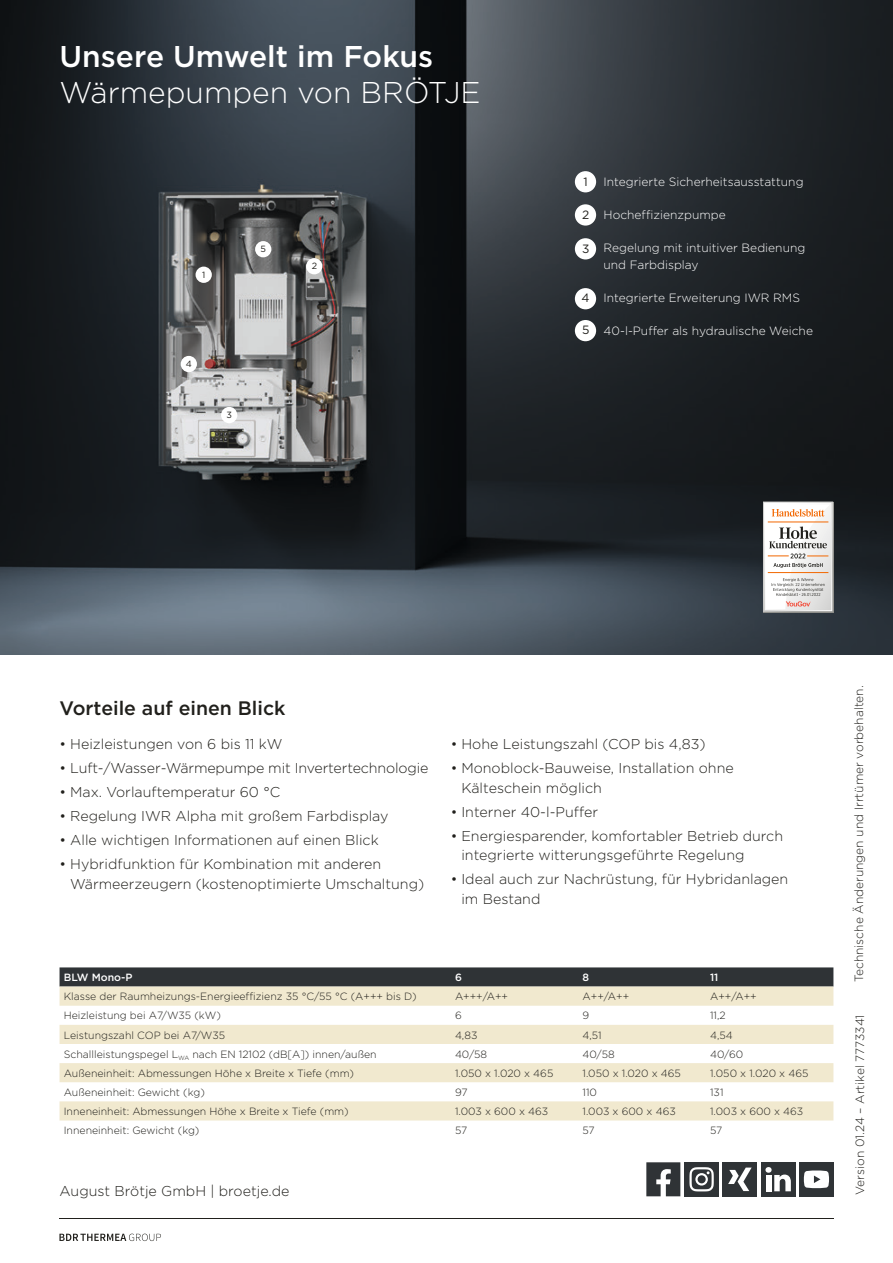
<style>
.page{position:relative;width:893px;height:1263px;background:#fff}
.page>*{position:absolute;margin:0;border:0;box-sizing:border-box;transform-origin:0 0}
.t1{font:300 30px "Gotham";color:#fff}
.t2{font:500 30px "Gotham";color:#fff}
.Infobox_Headline{font:500 19.5px "Gotham";color:#21201c}
.Infobox_Copytext{font:300 14.25px "Gotham";color:#21201c}
.t3{font:300 12px/16.5px "Gotham";color:#fff}
.t4{font:300 12px "Gotham";color:#21201c}
.t5{font:12px "Gotham";color:#21201c}
.t6{font:300 10.5px "Gotham";color:#21201c}
.t7{font:500 10.5px "Gotham";color:#fff}
.t8{font:9px "Gotham";color:#21201c}
</style>
<div class="page">
<img style="left:0;top:0;width:893px;height:655px">
<div style="left:60px;top:967px;width:773px;height:19px;background:#2f3336"></div>
<svg style="left:60px;top:986px;width:773px;height:134px;fill:#f1e9cf"></svg>
<svg style="left:60px;top:1234px;width:101px;height:7px"></svg>
<hr style="left:60px;top:1218px;width:773px;height:1px;background:#21201c">
<div style="left:575px;top:171px;width:21px;height:21px;background:#fff;border-radius:50%"></div>
<div style="left:196px;top:267px;width:16px;height:16px;background:#fff;border-radius:50%"></div>
<div style="left:575px;top:204px;width:21px;height:22px;background:#fff;border-radius:50%"></div>
<div style="left:306px;top:258px;width:16px;height:16px;background:#fff;border-radius:50%"></div>
<div style="left:575px;top:238px;width:21px;height:21px;background:#fff;border-radius:50%"></div>
<div style="left:221px;top:407px;width:16px;height:16px;background:#fff;border-radius:50%"></div>
<div style="left:575px;top:288px;width:21px;height:21px;background:#fff;border-radius:50%"></div>
<div style="left:575px;top:320px;width:21px;height:21px;background:#fff;border-radius:50%"></div>
<div style="left:181px;top:356px;width:16px;height:16px;background:#fff;border-radius:50%"></div>
<div style="left:255px;top:241px;width:16px;height:16px;background:#fff;border-radius:50%"></div>
<div style="left:763px;top:502px;width:70px;height:110px;border:1px solid #fff"></div>
<svg style="left:765px;top:504px;width:66px;height:106px"></svg>
<div style="left:723px;top:1162px;width:34px;height:34px;background:#2f3336"></div>
<svg style="left:728px;top:1167px;width:24px;height:24px"></svg>
<div style="left:761px;top:1162px;width:34px;height:34px;background:#2f3336"></div>
<div style="left:766px;top:1175px;width:5px;height:16px;background:#fff"></div>
<div style="left:765px;top:1167px;width:7px;height:6px;background:#fff;border-radius:50%"></div>
<svg style="left:774px;top:1174px;width:17px;height:17px"></svg>
<div style="left:685px;top:1162px;width:34px;height:34px;background:#2f3336"></div>
<svg style="left:689px;top:1167px;width:25px;height:24px"></svg>
<div style="left:799px;top:1162px;width:34px;height:34px;background:#2f3336"></div>
<svg style="left:804px;top:1170px;width:25px;height:18px"></svg>
<svg style="left:646px;top:1162px;width:34px;height:34px"></svg>
<p class="t2" style="left:60px;top:36px;width:375px">Unsere Umwelt im Fokus</p>
<p class="t1" style="left:60px;top:73px;width:423px">Wärmepumpen von BRÖTJE</p>
<p class="t8" style="left:202px;top:269px;width:5px">1</p>
<p class="t8" style="left:261px;top:243px;width:7px">5</p>
<p class="t8" style="left:186px;top:358px;width:8px">4</p>
<p class="t8" style="left:227px;top:409px;width:7px">3</p>
<p class="t8" style="left:312px;top:260px;width:7px">2</p>
<p class="t5" style="left:583px;top:174px;width:6px">1</p>
<p class="t5" style="left:582px;top:207px;width:9px">2</p>
<p class="t5" style="left:582px;top:241px;width:9px">3</p>
<p class="t5" style="left:582px;top:291px;width:10px">4</p>
<p class="t5" style="left:582px;top:322px;width:9px">5</p>
<p class="t3" style="left:604px;top:173px;width:202px">Integrierte Sicherheitsausstattung</p>
<p class="t3" style="left:604px;top:206px;width:124px">Hocheffizienzpumpe</p>
<p class="t3" style="left:604px;top:239px;width:203px">Regelung mit intuitiver Bedienung und Farbdisplay</p>
<p class="t3" style="left:604px;top:289px;width:198px">Integrierte Erweiterung IWR RMS</p>
<p class="t3" style="left:604px;top:322px;width:211px">40-l-Puffer als hydraulische Weiche</p>
<p class="Infobox_Headline" style="left:60px;top:696px;width:228px">Vorteile auf einen Blick</p>
<p class="Infobox_Copytext" style="left:60px;top:735px;width:225px">• Heizleistungen von 6 bis 11 kW</p>
<p class="Infobox_Copytext" style="left:60px;top:759px;width:370px">• Luft-/Wasser-Wärmepumpe mit Invertertechnologie</p>
<p class="Infobox_Copytext" style="left:60px;top:783px;width:222px">• Max. Vorlauftemperatur 60 °C</p>
<p class="Infobox_Copytext" style="left:60px;top:807px;width:331px">• Regelung IWR Alpha mit großem Farbdisplay</p>
<p class="Infobox_Copytext" style="left:60px;top:831px;width:321px">• Alle wichtigen Informationen auf einen Blick</p>
<p class="Infobox_Copytext" style="left:60px;top:855px;width:323px">• Hybridfunktion für Kombination mit anderen</p>
<p class="Infobox_Copytext" style="left:70px;top:875px;width:356px">Wärmeerzeugern (kostenoptimierte Umschaltung)</p>
<p class="Infobox_Copytext" style="left:451px;top:735px;width:256px">• Hohe Leistungszahl (COP bis 4,83)</p>
<p class="Infobox_Copytext" style="left:451px;top:759px;width:284px">• Monoblock-Bauweise, Installation ohne</p>
<p class="Infobox_Copytext" style="left:461px;top:779px;width:142px">Kälteschein möglich</p>
<p class="Infobox_Copytext" style="left:451px;top:803px;width:149px">• Interner 40-l-Puffer</p>
<p class="Infobox_Copytext" style="left:451px;top:827px;width:334px">• Energiesparender, komfortabler Betrieb durch</p>
<p class="Infobox_Copytext" style="left:461px;top:846px;width:285px">integrierte witterungsgeführte Regelung</p>
<p class="Infobox_Copytext" style="left:451px;top:870px;width:339px">• Ideal auch zur Nachrüstung, für Hybridanlagen</p>
<p class="Infobox_Copytext" style="left:461px;top:890px;width:81px">im Bestand</p>
<p class="t7" style="left:64px;top:971px;width:70px">BLW Mono-P</p>
<p class="t7" style="left:455px;top:971px;width:8px">6</p>
<p class="t7" style="left:583px;top:971px;width:8px">8</p>
<p class="t7" style="left:710px;top:971px;width:10px">11</p>
<p class="t6" style="left:64px;top:990px;width:354px">Klasse der Raumheizungs-Energieeffizienz 35 °C/55 °C (A+++ bis D)</p>
<p class="t6" style="left:455px;top:990px;width:55px">A+++/A++</p>
<p class="t6" style="left:583px;top:990px;width:48px">A++/A++</p>
<p class="t6" style="left:710px;top:990px;width:48px">A++/A++</p>
<p class="t6" style="left:64px;top:1009px;width:159px">Heizleistung bei A7/W35 (kW)</p>
<p class="t6" style="left:455px;top:1009px;width:8px">6</p>
<p class="t6" style="left:583px;top:1009px;width:8px">9</p>
<p class="t6" style="left:710px;top:1009px;width:17px">11,2</p>
<p class="t6" style="left:64px;top:1028px;width:163px">Leistungszahl COP bei A7/W35</p>
<p class="t6" style="left:455px;top:1028px;width:24px">4,83</p>
<p class="t6" style="left:583px;top:1028px;width:21px">4,51</p>
<p class="t6" style="left:710px;top:1028px;width:24px">4,54</p>
<p class="t6" style="left:64px;top:1047px;width:314px">Schallleistungspegel L<sub>WA</sub> nach EN 12102 (dB[A]) innen/außen</p>
<p class="t6" style="left:455px;top:1047px;width:34px">40/58</p>
<p class="t6" style="left:583px;top:1047px;width:34px">40/58</p>
<p class="t6" style="left:710px;top:1047px;width:35px">40/60</p>
<p class="t6" style="left:64px;top:1066px;width:292px">Außeneinheit: Abmessungen Höhe x Breite x Tiefe (mm)</p>
<p class="t6" style="left:455px;top:1066px;width:100px">1.050 x 1.020 x 465</p>
<p class="t6" style="left:583px;top:1066px;width:100px">1.050 x 1.020 x 465</p>
<p class="t6" style="left:710px;top:1066px;width:100px">1.050 x 1.020 x 465</p>
<p class="t6" style="left:64px;top:1086px;width:143px">Außeneinheit: Gewicht (kg)</p>
<p class="t6" style="left:455px;top:1086px;width:14px">97</p>
<p class="t6" style="left:583px;top:1086px;width:16px">110</p>
<p class="t6" style="left:710px;top:1086px;width:15px">131</p>
<p class="t6" style="left:64px;top:1105px;width:286px">Inneneinheit: Abmessungen Höhe x Breite x Tiefe (mm)</p>
<p class="t6" style="left:455px;top:1105px;width:95px">1.003 x 600 x 463</p>
<p class="t6" style="left:583px;top:1105px;width:95px">1.003 x 600 x 463</p>
<p class="t6" style="left:710px;top:1105px;width:95px">1.003 x 600 x 463</p>
<p class="t6" style="left:64px;top:1124px;width:137px">Inneneinheit: Gewicht (kg)</p>
<p class="t6" style="left:455px;top:1124px;width:14px">57</p>
<p class="t6" style="left:583px;top:1124px;width:14px">57</p>
<p class="t6" style="left:710px;top:1124px;width:14px">57</p>
<p class="Infobox_Copytext" style="left:60px;top:1182px;width:231px">August Brötje GmbH | broetje.de</p>
<p class="t4" style="left:851px;top:982px;width:298px;rotate:-90deg">Technische Änderungen und Irrtümer vorbehalten.</p>
<p class="t4" style="left:852px;top:1195px;width:182px;rotate:-90deg">Version 01.24 – Artikel 7773341</p>
</div>
